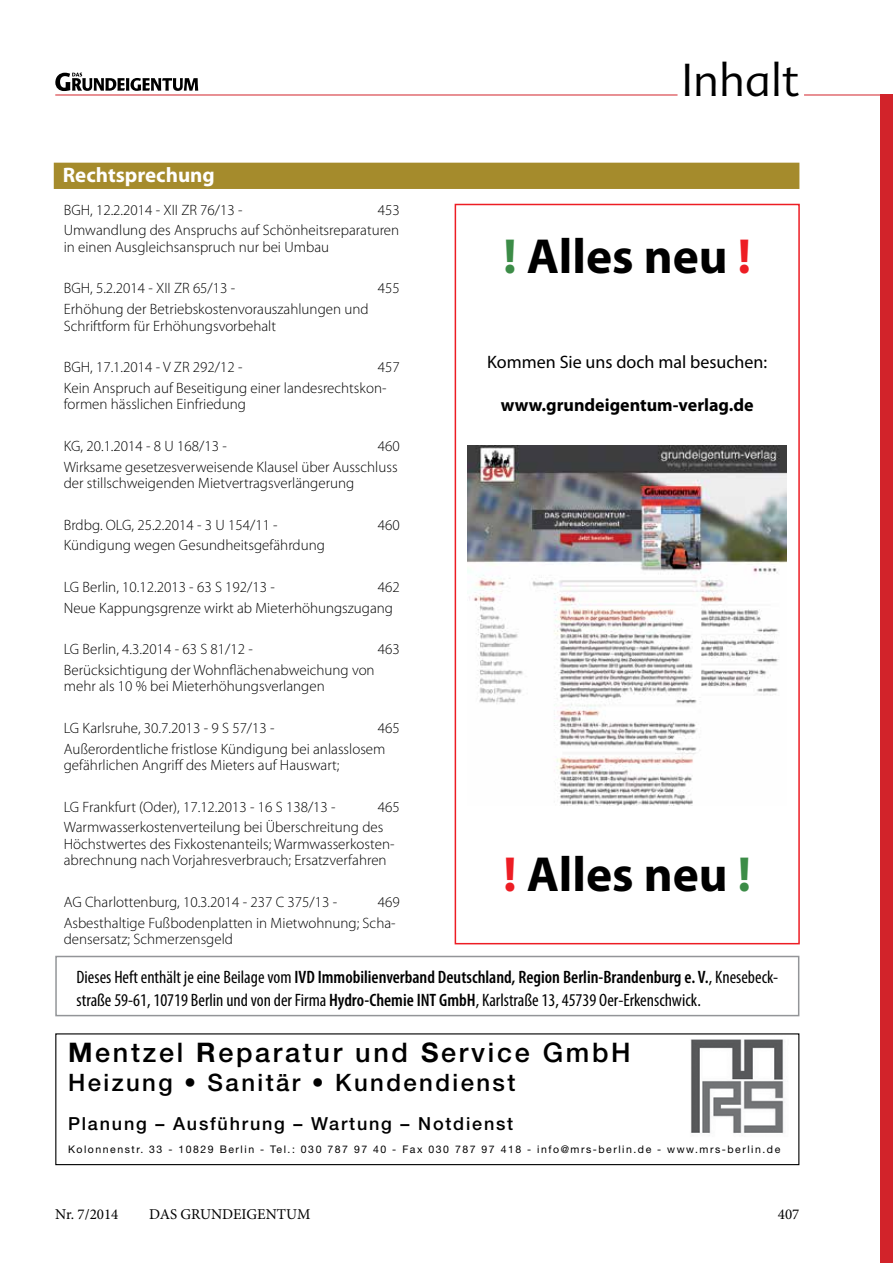
<style>
.page{position:relative;width:893px;height:1263px;background:#fff}
.page>*{position:absolute;margin:0;border:0;box-sizing:border-box;transform-origin:0 0}
.t1{font:700 49.5px "Myriad Pro";color:#000}
.t2{font:300 45px "Advert";color:#000}
.t3{font:500 27px "Helvetica Neue LT";letter-spacing:.1em;color:#000}
.t4{font:500 24px "Helvetica Neue LT";letter-spacing:.1em;color:#000}
.t5{font:700 21px "Myriad Pro";color:#fff}
.t6{font:condensed 18px/22.5px "Myriad Pro";color:#000}
.t7{font:500 18px "Helvetica Neue LT";letter-spacing:.1em;color:#000}
.t8{font:18px "Myriad Pro";color:#000}
.t9{font:700 18px "Myriad Pro";color:#000}
.t10{font:300 15px/20.7px "Myriad Pro";color:#000}
.t11{font:15px "Minion Pro";color:#000}
.t12{font:10.5px "Helvetica Neue LT";letter-spacing:.145em;color:#000}
.s1{color:#3c8c47}
.s2{color:#ed1d24}
.s3{font-weight:600}
.s4{font-weight:700}
</style>
<div class="page">
<div style="left:880px;top:95px;width:13px;height:1168px;background:#d2232a"></div>
<svg style="left:55px;top:73px;width:143px;height:18px"></svg>
<hr style="left:55px;top:95px;width:622px;height:1px;background:#d2232a">
<hr style="left:804px;top:95px;width:89px;height:1px;background:#d2232a">
<div style="left:54px;top:163px;width:745px;height:26px;background:#a58b2c"></div>
<img style="left:690px;top:1039px;width:94px;height:94px">
<div style="left:55px;top:1033px;width:744px;height:132px;border:1px solid #000"></div>
<div style="left:55px;top:956px;width:744px;height:60px;border:2px solid #939598"></div>
<img style="left:468px;top:445px;width:318px;height:361px">
<div style="left:455px;top:204px;width:345px;height:740px;border:2px solid #ed1d24"></div>
<h3 class="t5" style="left:63px;top:162px;width:154px">Rechtsprechung</h3>
<p class="t10" style="left:64px;top:199px;width:180px">BGH, 12.2.2014 - XII ZR 76/13 -</p>
<p class="t10" style="left:64px;top:199px;width:337px;text-align:right">453<br>Umwandlung des Anspruchs auf Schönheitsreparaturen</p>
<p class="t10" style="left:64px;top:236px;width:267px">in einen Ausgleichsanspruch nur bei Umbau</p>
<p class="t10" style="left:64px;top:278px;width:173px">BGH, 5.2.2014 - XII ZR 65/13 -</p>
<p class="t10" style="left:378px;top:278px;width:23px">455</p>
<p class="t10" style="left:64px;top:301px;width:306px;line-height:16.5px">Erhöhung der Betriebskostenvorauszahlungen und<br>Schriftform für Erhöhungsvorbehalt</p>
<p class="t10" style="left:64px;top:357px;width:180px">BGH, 17.1.2014 - V ZR 292/12 -</p>
<p class="t10" style="left:64px;top:357px;width:337px;text-indent:314px">457<br>Kein Anspruch auf Beseitigung einer landesrechtskon-</p>
<p class="t10" style="left:64px;top:394px;width:184px">formen hässlichen Einfriedung</p>
<p class="t10" style="left:64px;top:435px;width:165px">KG, 20.1.2014 - 8 U 168/13 -</p>
<p class="t10" style="left:64px;top:435px;width:337px;text-align:right">460<br>Wirksame gesetzesverweisende Klausel über Ausschluss</p>
<p class="t10" style="left:64px;top:473px;width:292px">der stillschweigenden Mietvertragsverlängerung</p>
<p class="t10" style="left:64px;top:514px;width:215px">Brdbg. OLG, 25.2.2014 - 3 U 154/11 -</p>
<p class="t10" style="left:378px;top:514px;width:23px">460</p>
<p class="t10" style="left:64px;top:535px;width:263px">Kündigung wegen Gesundheitsgefährdung</p>
<p class="t10" style="left:64px;top:576px;width:213px">LG Berlin, 10.12.2013 - 63 S 192/13 -</p>
<p class="t10" style="left:64px;top:576px;width:337px;text-indent:314px">462<br>Neue Kappungsgrenze wirkt ab Mieterhöhungszugang</p>
<p class="t10" style="left:64px;top:639px;width:191px">LG Berlin, 4.3.2014 - 63 S 81/12 -</p>
<p class="t10" style="left:378px;top:639px;width:23px">463</p>
<p class="t10" style="left:64px;top:661px;width:312px;line-height:16.5px">Berücksichtigung der Wohnflächenabweichung von mehr als 10 % bei Mieterhöhungsverlangen</p>
<p class="t10" style="left:64px;top:717px;width:212px">LG Karlsruhe, 30.7.2013 - 9 S 57/13 -</p>
<p class="t10" style="left:64px;top:717px;width:337px;text-indent:314px">465<br>Außerordentliche fristlose Kündigung bei anlasslosem</p>
<p class="t10" style="left:64px;top:755px;width:277px">gefährlichen Angriff des Mieters auf Hauswart;</p>
<p class="t10" style="left:64px;top:796px;width:273px">LG Frankfurt (Oder), 17.12.2013 - 16 S 138/13 -</p>
<p class="t10" style="left:64px;top:796px;width:337px;text-indent:314px">465<br>Warmwasserkostenverteilung bei Überschreitung des</p>
<p class="t10" style="left:64px;top:835px;width:332px;line-height:16.5px">Höchstwertes des Fixkostenanteils; Warmwasserkosten&shy;abrechnung nach Vorjahresverbrauch; Ersatzverfahren</p>
<p class="t10" style="left:64px;top:891px;width:275px">AG Charlottenburg, 10.3.2014 - 237 C 375/13 -</p>
<p class="t10" style="left:64px;top:891px;width:337px;text-align:right">469<br>Asbesthaltige Fußbodenplatten in Mietwohnung; Scha-</p>
<p class="t10" style="left:64px;top:929px;width:171px">densersatz; Schmerzensgeld</p>
<h2 class="t2" style="left:681px;top:54px;width:119px">Inhalt</h2>
<h1 class="t1" style="left:503px;top:224px;width:249px"><span class="s1">!</span> Alles neu <span class="s2">!</span></h1>
<p class="t8" style="left:487px;top:351px;width:282px">Kommen Sie uns doch mal besuchen:</p>
<p class="t9" style="left:501px;top:393px;width:255px">www.grundeigentum-verlag.de</p>
<h1 class="t1" style="left:503px;top:842px;width:249px"><span class="s2">!</span> Alles neu <span class="s1">!</span></h1>
<p class="t6" style="left:77px;top:966px;width:703px">Dieses Heft enthält je eine Beilage vom <span class="s3">IVD Immobilienverband Deutschland, Region Berlin-Brandenburg e. V.</span>, Knesebeck&shy;straße 59-61, 10719 Berlin und von der Firma <span class="s3">Hydro-Chemie INT GmbH</span>, Karlstraße 13, 45739 Oer-Erkenschwick.</p>
<h3 class="t3" style="left:68px;top:1036px;width:564px"><span class="s4">M</span>entzel <span class="s4">R</span>eparatur und <span class="s4">S</span>ervice GmbH</h3>
<h3 class="t4" style="left:68px;top:1068px;width:449px">Heizung • Sanitär • Kundendienst</h3>
<p class="t7" style="left:68px;top:1112px;width:447px">Planung – Ausführung – Wartung – Notdienst</p>
<p class="t12" style="left:68px;top:1142px;width:714px">Kolonnenstr. 33 - 10829 Berlin - Tel.: 030 787 97 40 - Fax 030 787 97 418 - info@mrs-berlin.de - www.mrs-berlin.de</p>
<p class="t11" style="left:55px;top:1204px;width:65px">Nr. 7/2014</p>
<p class="t11" style="left:149px;top:1204px;width:163px">DAS GRUNDEIGENTUM</p>
<p class="t11" style="left:778px;top:1204px;width:23px">407</p>
</div>
